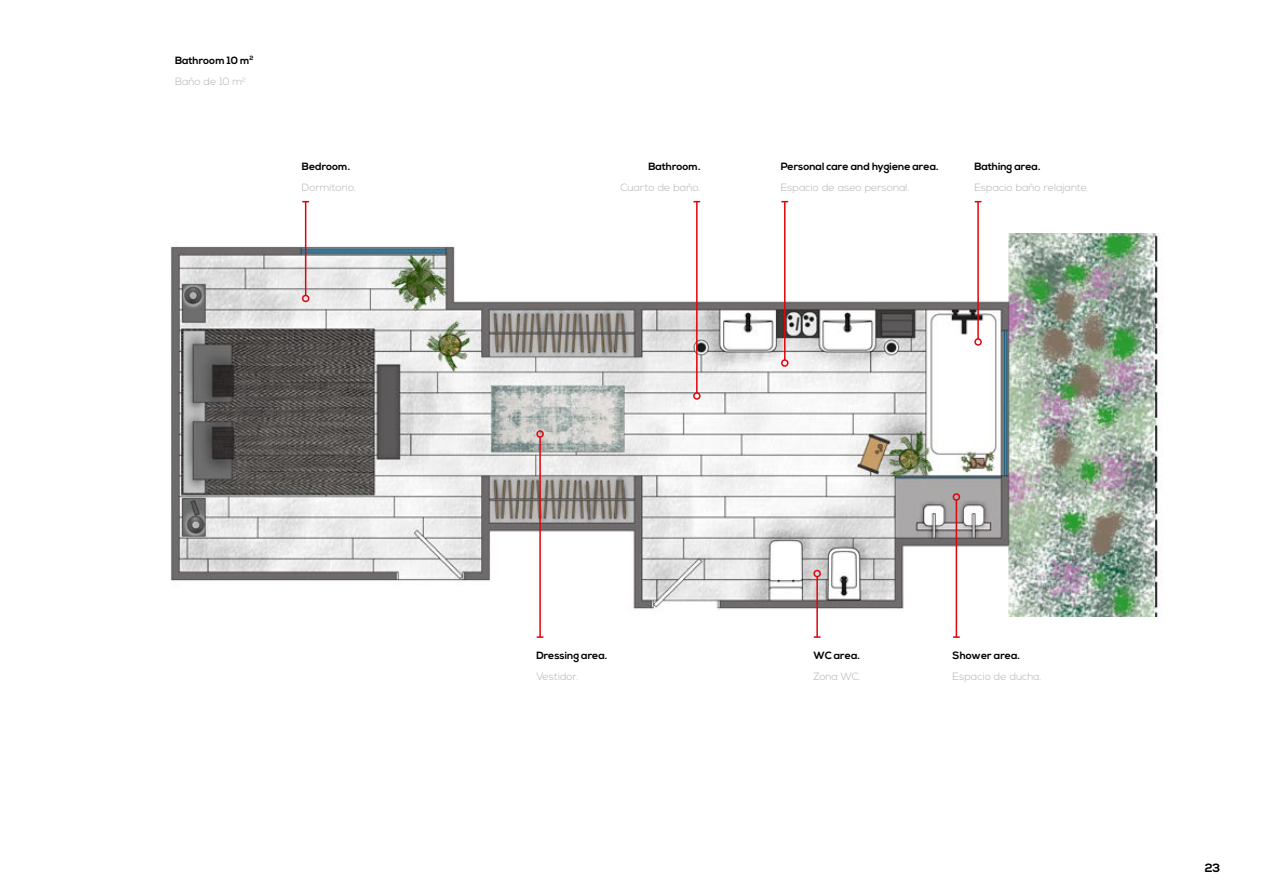
<style>
.page{position:relative;width:1263px;height:893px;background:#fff}
.page>*{position:absolute;margin:0;border:0;box-sizing:border-box;transform-origin:0 0}
.t1{font:700 12px "Nexa";color:#000}
.t2{font:700 10.5px/21.3px "Nexa";color:#000}
.t3{font:300 10.5px "Nexa";color:#b0afb5}
.s1{font-weight:300;color:#b0afb5}
</style>
<div class="page">
<img style="left:170px;top:234px;width:990px;height:383px">
<hr style="left:956px;top:500px;width:1px;height:137px;background:#e0040b">
<svg style="left:953px;top:636px;width:7px;height:2px"></svg>
<div style="left:953px;top:493px;width:7px;height:8px;border:2px solid #e0040b;border-radius:50%"></div>
<hr style="left:816px;top:577px;width:2px;height:60px;background:#e0040b">
<div style="left:813px;top:570px;width:8px;height:7px;border:2px solid #e0040b;border-radius:50%"></div>
<hr style="left:784px;top:202px;width:1px;height:158px;background:#e0040b">
<div style="left:781px;top:359px;width:7px;height:8px;border:2px solid #e0040b;border-radius:50%"></div>
<hr style="left:977px;top:202px;width:2px;height:137px;background:#e0040b">
<div style="left:974px;top:338px;width:8px;height:8px;border:2px solid #e0040b;border-radius:50%"></div>
<hr style="left:696px;top:202px;width:2px;height:191px;background:#e0040b">
<div style="left:693px;top:392px;width:8px;height:8px;border:2px solid #e0040b;border-radius:50%"></div>
<hr style="left:305px;top:202px;width:1px;height:93px;background:#e0040b">
<div style="left:302px;top:295px;width:7px;height:7px;border:2px solid #e0040b;border-radius:50%"></div>
<hr style="left:539px;top:437px;width:2px;height:200px;background:#e0040b">
<svg style="left:537px;top:636px;width:6px;height:2px"></svg>
<div style="left:536px;top:430px;width:8px;height:8px;border:2px solid #e0040b;border-radius:50%"></div>
<p class="t2" style="left:175px;top:50px;width:80px">Bathroom 10 m<sup>2<br></sup><span class="s1">Baño de 10 m</span><sup>2</sup></p>
<p class="t2" style="left:302px;top:156px;width:50px">Bedroom.</p>
<p class="t3" style="left:302px;top:182px;width:56px">Dormitorio.</p>
<p class="t2" style="left:648px;top:156px;width:54px">Bathroom.</p>
<p class="t3" style="left:620px;top:182px;width:82px">Cuarto de baño.</p>
<p class="t2" style="left:781px;top:156px;width:159px">Personal care and hygiene area.</p>
<p class="t3" style="left:781px;top:182px;width:130px">Espacio de aseo personal.</p>
<p class="t2" style="left:974px;top:156px;width:68px">Bathing area.</p>
<p class="t3" style="left:974px;top:182px;width:116px">Espacio baño relajante.</p>
<p class="t2" style="left:536px;top:645px;width:72px">Dressing area.</p>
<p class="t3" style="left:536px;top:671px;width:44px">Vestidor.</p>
<p class="t2" style="left:813px;top:645px;width:48px">WC area.</p>
<p class="t3" style="left:813px;top:671px;width:49px">Zona WC.</p>
<p class="t2" style="left:953px;top:645px;width:69px">Shower area.</p>
<p class="t3" style="left:953px;top:671px;width:90px">Espacio de ducha.</p>
<p class="t1" style="left:1205px;top:861px;width:17px">23</p>
</div>
